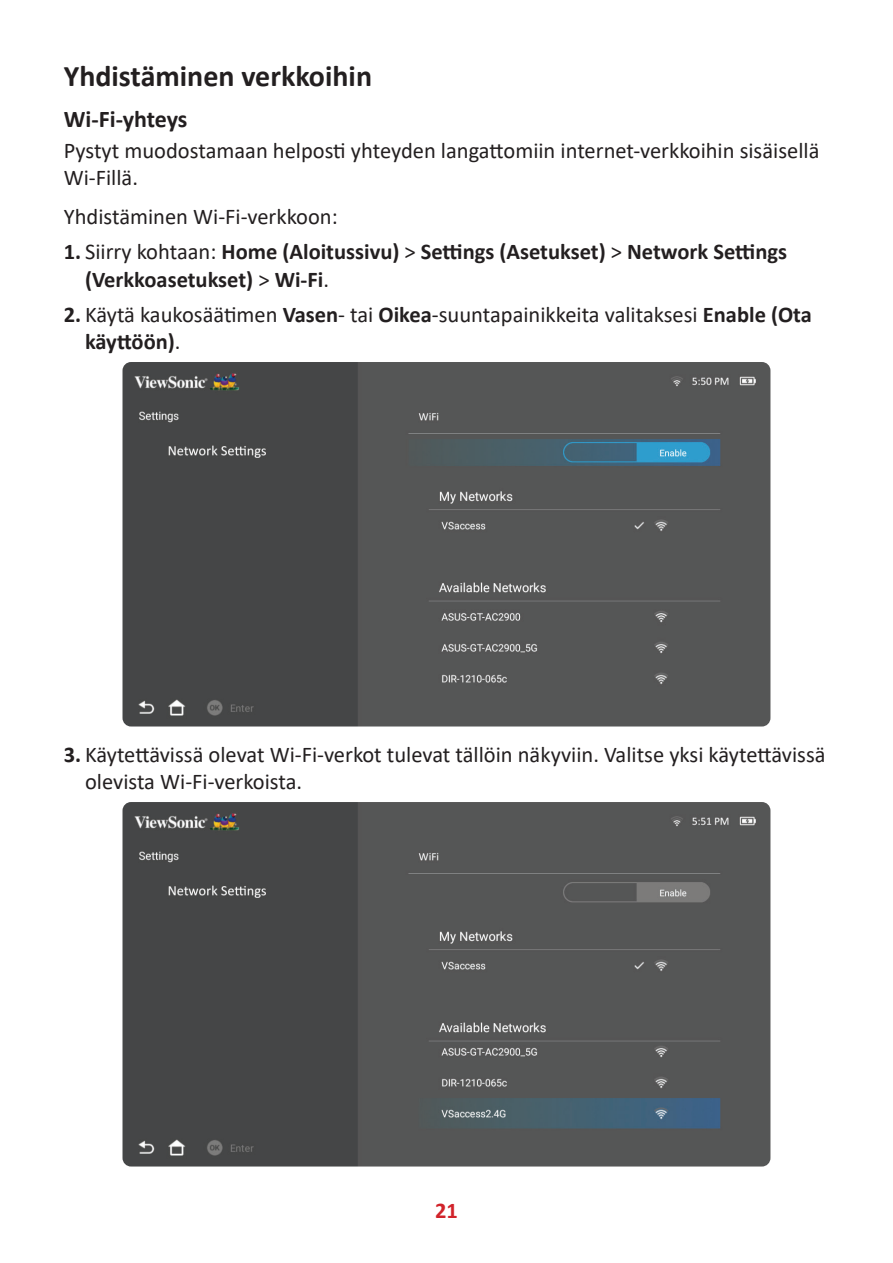
<style>
.page{position:relative;width:893px;height:1263px;background:#fff}
.page>*{position:absolute;margin:0;border:0;box-sizing:border-box;transform-origin:0 0}
.t1{font:700 30px "Calibri";color:#231f20}
.t2{font:700 24px "Calibri";letter-spacing:-.005em;color:#231f20}
.t3{font:22.5px/27px "Calibri";color:#231f20}
.t4{font:700 22.5px/27px "Calibri";color:#231f20}
.t5{font:700 22.5px "Calibri";color:#d1232a}
.s1{font-weight:400}
.s2{font-weight:700}
</style>
<div class="page">
<img style="left:122px;top:362px;width:648px;height:364px">
<img style="left:122px;top:802px;width:648px;height:364px">
<h1 class="t1" style="left:64px;top:55px;width:310px">Yhdistäminen verkkoihin</h1>
<p class="t2" style="left:64px;top:102px;width:125px">Wi-Fi-yhteys</p>
<p class="t3" style="left:64px;top:136px;width:757px">Pystyt muodostamaan helposti yhteyden langattomiin internet-verkkoihin sisäisellä<br>Wi-Fillä.</p>
<p class="t3" style="left:64px;top:202px;width:275px">Yhdistäminen Wi-Fi-verkkoon:</p>
<p class="t4" style="left:85px;top:238px;width:704px;text-indent:-21px">1. <span class="s1">Siirry kohtaan:</span> Home (Aloitussivu) <span class="s1">&gt;</span> Settings (Asetukset) <span class="s1">&gt;</span> Network Settings (Verkkoasetukset) <span class="s1">&gt;</span> Wi-Fi<span class="s1">.</span></p>
<p class="t3" style="left:85px;top:300px;width:728px;text-indent:-21px"><span class="s2">2.</span> Käytä kaukosäätimen <span class="s2">Vasen</span>- tai <span class="s2">Oikea</span>-suuntapainikkeita valitaksesi <span class="s2">Enable (Ota käyttöön)</span>.</p>
<p class="t3" style="left:85px;top:740px;width:742px;text-indent:-21px"><span class="s2">3.</span> Käytettävissä olevat Wi-Fi-verkot tulevat tällöin näkyviin. Valitse yksi käytettävissä olevista Wi-Fi-verkoista.</p>
<p class="t5" style="left:435px;top:1194px;width:24px">21</p>
</div>
